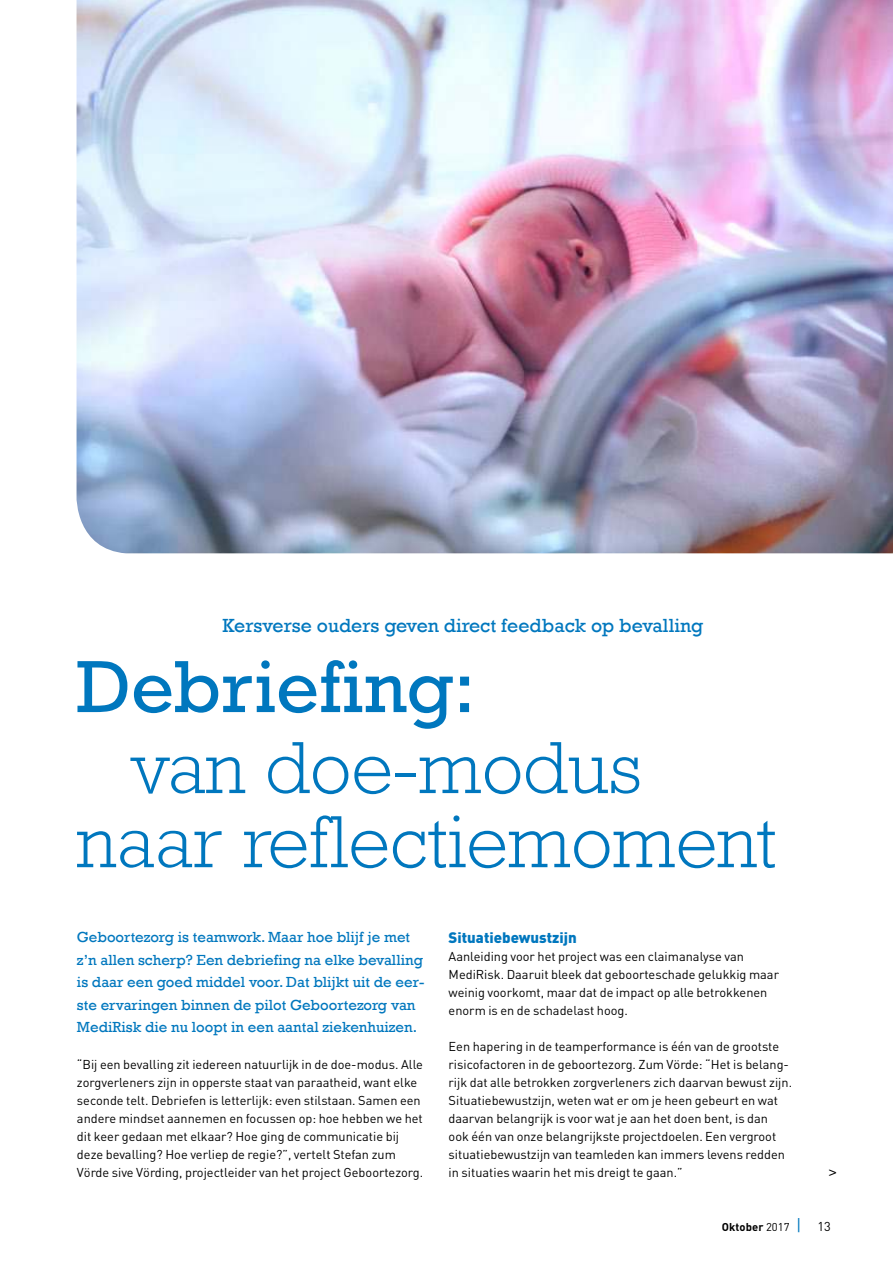
<style>
.page{position:relative;width:893px;height:1263px;background:#fff}
.page>*{position:absolute;margin:0;border:0;box-sizing:border-box;transform-origin:0 0}
.t1{font:300 75px/74.1px "Rockwell";color:#0077be}
.t2{font:75px "Rockwell";color:#0077be}
.t3{font:19.5px "Rockwell";color:#0077be}
.t4{font:15px/22.5px "Rockwell";color:#0077be}
.t5{font:900 15px "DIN";color:#0077be}
.t6{font:12.75px/18px "DIN";color:#000}
.t7{font:12.75px "Rockwell";color:#000}
.t8{font:700 11.25px "DIN";letter-spacing:.01em;color:#000}
.s1{font-weight:400}
.s2{font-weight:400;font-size:16.5px;color:#0077be}
.s3{font-weight:400;font-size:12.75px}
</style>
<div class="page">
<img style="left:77px;top:0;width:816px;height:553px">
<h2 class="t3" style="left:223px;top:618px;width:482px">Kersverse ouders geven direct feedback op bevalling</h2>
<h1 class="t2" style="left:77px;top:658px;width:400px">Debriefing:</h1>
<h1 class="t1" style="left:77px;top:739px;width:701px;text-indent:54px">van doe-modus naar reflectiemoment</h1>
<p class="t4" style="left:77px;top:927px;width:349px">Geboortezorg is teamwork. Maar hoe blijf je met z’n allen scherp? Een debriefing na elke bevalling is daar een goed middel voor. Dat blijkt uit de eer&shy;ste ervaringen binnen de pilot Geboortezorg van MediRisk die nu loopt in een aantal ziekenhuizen.</p>
<p class="t6" style="left:77px;top:1056px;width:348px">“Bij een bevalling zit iedereen natuurlijk in de doe-modus. Alle zorgverleners zijn in opperste staat van paraatheid, want elke seconde telt. Debriefen is letterlijk: even stilstaan. Samen een andere mindset aannemen en focussen op: hoe hebben we het dit keer gedaan met elkaar? Hoe ging de communicatie bij deze bevalling? Hoe verliep de regie?”, vertelt Stefan zum Vörde sive Vörding, projectleider van het project Geboortezorg.</p>
<p class="t5" style="left:449px;top:930px;width:130px">Situatiebewustzijn</p>
<p class="t6" style="left:449px;top:948px;width:332px">Aanleiding voor het project was een claimanalyse van MediRisk. Daaruit bleek dat geboorteschade gelukkig maar weinig voorkomt, maar dat de impact op alle betrokkenen enorm is en de schadelast hoog.</p>
<p class="t6" style="left:449px;top:1038px;width:345px">Een hapering in de teamperformance is één van de grootste risicofactoren in de geboortezorg. Zum Vörde: “Het is belang&shy;rijk dat alle betrokken zorgverleners zich daarvan bewust zijn.<br>Situatiebewustzijn, weten wat er om je heen gebeurt en wat daarvan belangrijk is voor wat je aan het doen bent, is dan<br>ook één van onze belangrijkste projectdoelen. Een vergroot situatiebewustzijn van teamleden kan immers levens redden in situaties waarin het mis dreigt te gaan.”</p>
<p class="t7" style="left:828px;top:1167px;width:10px">&gt;</p>
<p class="t8" style="left:722px;top:1220px;width:111px">Oktober <span class="s1">2017</span> <span class="s2">|</span> <span class="s3">13</span></p>
</div>
